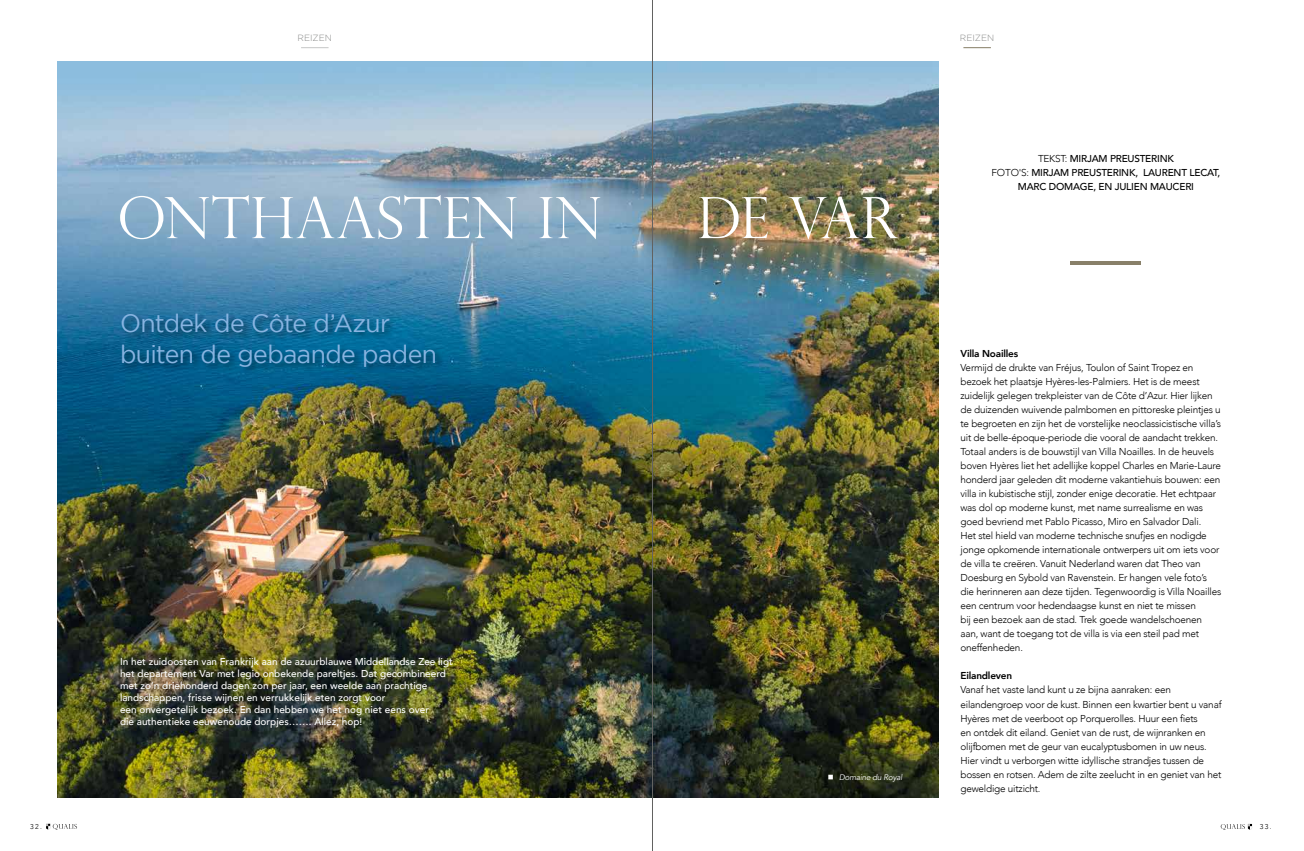
<style>
.page{position:relative;width:1304px;height:851px;background:#fff}
.page>*{position:absolute;margin:0;border:0;box-sizing:border-box;transform-origin:0 0}
.t1{font:300 57px "Perpetua Titling";letter-spacing:.015em;color:#fff}
.t2{font:25px/31px "Gotham";letter-spacing:-.025em;color:#88b4e1}
.t3{font:300 10px/14px "Avenir";letter-spacing:-.02em;color:#000}
.t4{font:500 10px/12px "Avenir";color:#fff}
.t5{font:500 10px/14px "Avenir";letter-spacing:-.02em;color:#000;text-align:center}
.t6{font:800 10px "Avenir";letter-spacing:-.02em;color:#000}
.t7{font:300 9px "Gotham";color:#868786}
.t8{font:italic 8px "Avenir";letter-spacing:-.02em;color:#fff}
.t9{font:300 7px "Avenir";color:#000}
.s1{font-weight:300}
</style>
<div class="page">
<img style="left:58px;top:62px;width:880px;height:735px">
<svg style="left:963px;top:47px;width:28px;height:1px"></svg>
<div style="left:120px;top:312px;width:324px;height:64px;background:#000;opacity:.47"></div>
<svg style="left:301px;top:47px;width:28px;height:1px"></svg>
<hr style="left:1071px;top:262px;width:70px;height:3px;background:#898069">
<hr style="left:652px;top:0;width:1px;height:850px;background:#626261">
<svg style="left:46px;top:823px;width:31px;height:6px"></svg>
<svg style="left:1221px;top:823px;width:31px;height:6px"></svg>
<p class="t7" style="left:298px;top:32px;width:36px">REIZEN</p>
<h1 class="t1" style="left:117px;top:183px;width:486px">ONTHAASTEN IN</h1>
<h1 class="t1" style="left:697px;top:183px;width:203px">DE VAR</h1>
<h2 class="t2" style="left:120px;top:307px;width:319px">Ontdek de Côte d’Azur buiten de gebaande paden</h2>
<p class="t4" style="left:120px;top:655px;width:334px">In het zuidoosten van Frankrijk aan de azuurblauwe Middellandse Zee ligt het departement Var met legio onbekende pareltjes. Dat gecombineerd met zo’n driehonderd dagen zon per jaar, een weelde aan prachtige landschappen, frisse wijnen en verrukkelijk eten zorgt voor<br>een onvergetelijk bezoek. En dan hebben we het nog niet eens over<br>die authentieke eeuwenoude dorpjes……. Allez, hop!</p>
<p class="t8" style="left:828px;top:772px;width:76px">■ Domaine du Royal</p>
<p class="t7" style="left:960px;top:32px;width:36px">REIZEN</p>
<p class="t5" style="left:992px;top:151px;width:230px"><span class="s1">TEKST:</span> MIRJAM PREUSTERINK<br><span class="s1">FOTO'S:</span> MIRJAM PREUSTERINK, LAURENT LECAT,<br>MARC DOMAGE, EN JULIEN MAUCERI</p>
<p class="t6" style="left:960px;top:346px;width:59px">Villa Noailles</p>
<p class="t3" style="left:960px;top:361px;width:262px">Vermijd de drukte van Fréjus, Toulon of Saint Tropez en bezoek het plaatsje Hyères-les-Palmiers. Het is de meest zuidelijk gelegen trekpleister van de Côte d’Azur. Hier lijken de duizenden wuivende palmbomen en pittoreske pleintjes u te begroeten en zijn het de vorstelijke neoclassicistische villa’s uit de belle-époque-periode die vooral de aandacht trekken.<br>Totaal anders is de bouwstijl van Villa Noailles. In de heuvels boven Hyères liet het adellijke koppel Charles en Marie-Laure honderd jaar geleden dit moderne vakantiehuis bouwen: een villa in kubistische stijl, zonder enige decoratie. Het echtpaar was dol op moderne kunst, met name surrealisme en was goed bevriend met Pablo Picasso, Miro en Salvador Dali.<br>Het stel hield van moderne technische snufjes en nodigde jonge opkomende internationale ontwerpers uit om iets voor de villa te creëren. Vanuit Nederland waren dat Theo van Doesburg en Sybold van Ravenstein. Er hangen vele foto’s die herinneren aan deze tijden. Tegenwoordig is Villa Noailles een centrum voor hedendaagse kunst en niet te missen<br>bij een bezoek aan de stad. Trek goede wandelschoenen aan, want de toegang tot de villa is via een steil pad met oneffenheden.</p>
<p class="t6" style="left:960px;top:668px;width:53px">Eilandleven</p>
<p class="t3" style="left:960px;top:683px;width:263px">Vanaf het vaste land kunt u ze bijna aanraken: een eilandengroep voor de kust. Binnen een kwartier bent u vanaf Hyères met de veerboot op Porquerolles. Huur een fiets<br>en ontdek dit eiland. Geniet van de rust, de wijnranken en olijfbomen met de geur van eucalyptusbomen in uw neus.<br>Hier vindt u verborgen witte idyllische strandjes tussen de bossen en rotsen. Adem de zilte zeelucht in en geniet van het geweldige uitzicht.</p>
<p class="t9" style="left:30px;top:822px;width:13px">32.</p>
<p class="t9" style="left:1260px;top:822px;width:13px">33.</p>
</div>
